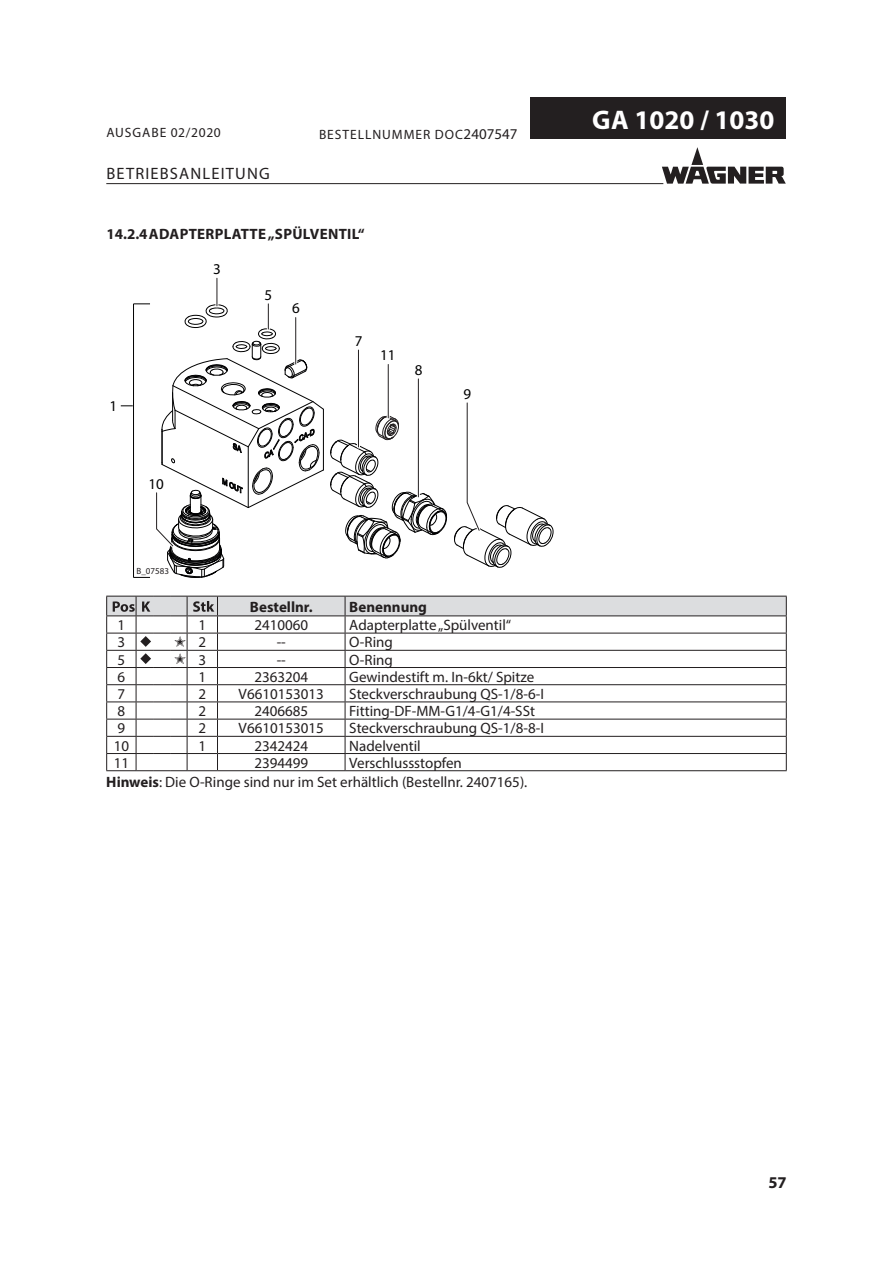
<style>
.page{position:relative;width:893px;height:1263px;background:#fff}
.page>*{position:absolute;margin:0;border:0;box-sizing:border-box;transform-origin:0 0}
.t1{font:700 27px "Myriad Pro";color:#fff}
.t2{font:16.5px "Myriad Pro";letter-spacing:.07em;color:#231f20}
.t3{font:700 16.5px "Myriad Pro";color:#231f20}
.Tabelle{font:15px "Myriad Pro";color:#231f20}
.Tabelle_zentriert{font:15px "Myriad Pro";color:#231f20}
._0Text{font:15px "Myriad Pro";color:#231f20}
.Tabelle_zentriert-2{font:700 15px "Myriad Pro";letter-spacing:.02em;color:#231f20}
.t4{font:15px "Myriad";color:#000001}
.Tabelle_zentriert-3{font:700 15px "Myriad Pro";color:#231f20}
.Tabelle-2{font:700 15px "Myriad Pro";color:#231f20}
.t5{font:13.5px "Myriad Pro";letter-spacing:.07em;color:#231f20}
.t6{font:9px "Myriad Pro";color:#231f20}
.s1{font-size:15px}
.s2{font-weight:700}
</style>
<div class="page">
<div style="left:531px;top:98px;width:255px;height:41px;background:#231f20"></div>
<svg style="left:662px;top:147px;width:124px;height:37px"></svg>
<hr style="left:106px;top:183px;width:557px;height:1px;background:#231f20">
<svg style="left:330px;top:415px;width:117px;height:144px"></svg>
<hr style="left:417px;top:379px;width:3px;height:118px;background:#fff">
<hr style="left:418px;top:379px;width:1px;height:118px;background:#231f20">
<hr style="left:387px;top:364px;width:3px;height:54px;background:#fff">
<hr style="left:388px;top:364px;width:1px;height:54px;background:#231f20">
<svg style="left:454px;top:402px;width:100px;height:166px"></svg>
<hr style="left:357px;top:350px;width:3px;height:97px;background:#fff">
<hr style="left:358px;top:350px;width:1px;height:97px;background:#231f20">
<svg style="left:121px;top:278px;width:203px;height:300px"></svg>
<svg style="left:106px;top:596px;width:681px;height:175px"></svg>
<p class="t5" style="left:106px;top:125px;width:116px">AUSGABE 02/2020</p>
<p class="t5" style="left:319px;top:126px;width:200px">BESTELLNUMMER DOC<span class="s1">2407547</span></p>
<p class="t2" style="left:106px;top:164px;width:165px">BETRIEBSANLEITUNG</p>
<p class="Tabelle_zentriert-2" style="left:106px;top:225px;width:260px">14.2.4ADAPTERPLATTE „SPÜLVENTIL“</p>
<p class="t4" style="left:110px;top:399px;width:9px">1</p>
<p class="t4" style="left:148px;top:476px;width:17px">10</p>
<p class="t6" style="left:136px;top:565px;width:34px">B_07583</p>
<p class="t4" style="left:213px;top:262px;width:9px">3</p>
<p class="t4" style="left:265px;top:287px;width:9px">5</p>
<p class="t4" style="left:292px;top:301px;width:9px">6</p>
<p class="t4" style="left:355px;top:333px;width:9px">7</p>
<p class="t4" style="left:380px;top:348px;width:17px">11</p>
<p class="t4" style="left:415px;top:362px;width:9px">8</p>
<p class="t4" style="left:463px;top:386px;width:9px">9</p>
<p class="Tabelle_zentriert-3" style="left:250px;top:597px;width:64px">Bestellnr.</p>
<p class="Tabelle-2" style="left:349px;top:597px;width:79px">Benennung</p>
<p class="Tabelle_zentriert" style="left:118px;top:616px;width:9px">1</p>
<p class="Tabelle_zentriert" style="left:198px;top:616px;width:9px">1</p>
<p class="Tabelle" style="left:254px;top:616px;width:55px">2410060</p>
<p class="Tabelle" style="left:349px;top:616px;width:163px">Adapterplatte „Spülventil“</p>
<p class="Tabelle_zentriert" style="left:118px;top:633px;width:9px">3</p>
<p class="Tabelle_zentriert" style="left:198px;top:633px;width:9px">2</p>
<p class="Tabelle_zentriert" style="left:277px;top:633px;width:11px">--</p>
<p class="Tabelle" style="left:349px;top:633px;width:45px">O-Ring</p>
<p class="Tabelle_zentriert" style="left:118px;top:650px;width:9px">5</p>
<p class="Tabelle_zentriert" style="left:198px;top:650px;width:9px">3</p>
<p class="Tabelle" style="left:277px;top:650px;width:11px">--</p>
<p class="Tabelle" style="left:349px;top:650px;width:45px">O-Ring</p>
<p class="Tabelle_zentriert" style="left:118px;top:667px;width:9px">6</p>
<p class="Tabelle_zentriert" style="left:198px;top:667px;width:9px">1</p>
<p class="Tabelle" style="left:254px;top:667px;width:55px">2363204</p>
<p class="Tabelle" style="left:349px;top:667px;width:186px">Gewindestift m. In-6kt/ Spitze</p>
<p class="Tabelle_zentriert" style="left:118px;top:685px;width:9px">7</p>
<p class="Tabelle_zentriert" style="left:198px;top:685px;width:9px">2</p>
<p class="Tabelle_zentriert" style="left:239px;top:685px;width:87px">V6610153013</p>
<p class="Tabelle" style="left:349px;top:685px;width:196px">Steckverschraubung QS-1/8-6-I</p>
<p class="Tabelle_zentriert" style="left:118px;top:702px;width:9px">8</p>
<p class="Tabelle_zentriert" style="left:198px;top:702px;width:9px">2</p>
<p class="Tabelle_zentriert" style="left:254px;top:702px;width:55px">2406685</p>
<p class="Tabelle" style="left:349px;top:702px;width:187px">Fitting-DF-MM-G1/4-G1/4-SSt</p>
<p class="Tabelle_zentriert" style="left:118px;top:719px;width:9px">9</p>
<p class="Tabelle_zentriert" style="left:198px;top:719px;width:9px">2</p>
<p class="Tabelle_zentriert" style="left:239px;top:719px;width:87px">V6610153015</p>
<p class="Tabelle" style="left:349px;top:719px;width:196px">Steckverschraubung QS-1/8-8-I</p>
<p class="Tabelle_zentriert" style="left:114px;top:736px;width:17px">10</p>
<p class="Tabelle_zentriert" style="left:198px;top:736px;width:9px">1</p>
<p class="Tabelle_zentriert" style="left:254px;top:736px;width:55px">2342424</p>
<p class="Tabelle" style="left:349px;top:736px;width:73px">Nadelventil</p>
<p class="Tabelle_zentriert" style="left:114px;top:753px;width:17px">11</p>
<p class="Tabelle_zentriert" style="left:254px;top:753px;width:55px">2394499</p>
<p class="Tabelle" style="left:349px;top:753px;width:114px">Verschlussstopfen</p>
<p class="_0Text" style="left:106px;top:773px;width:423px"><span class="s2">Hinweis</span>: Die O-Ringe sind nur im Set erhältlich (Bestellnr. 2407165).</p>
<h1 class="t1" style="left:592px;top:102px;width:184px">GA 1020 / 1030</h1>
<p class="t3" style="left:768px;top:1172px;width:20px">57</p>
</div>
